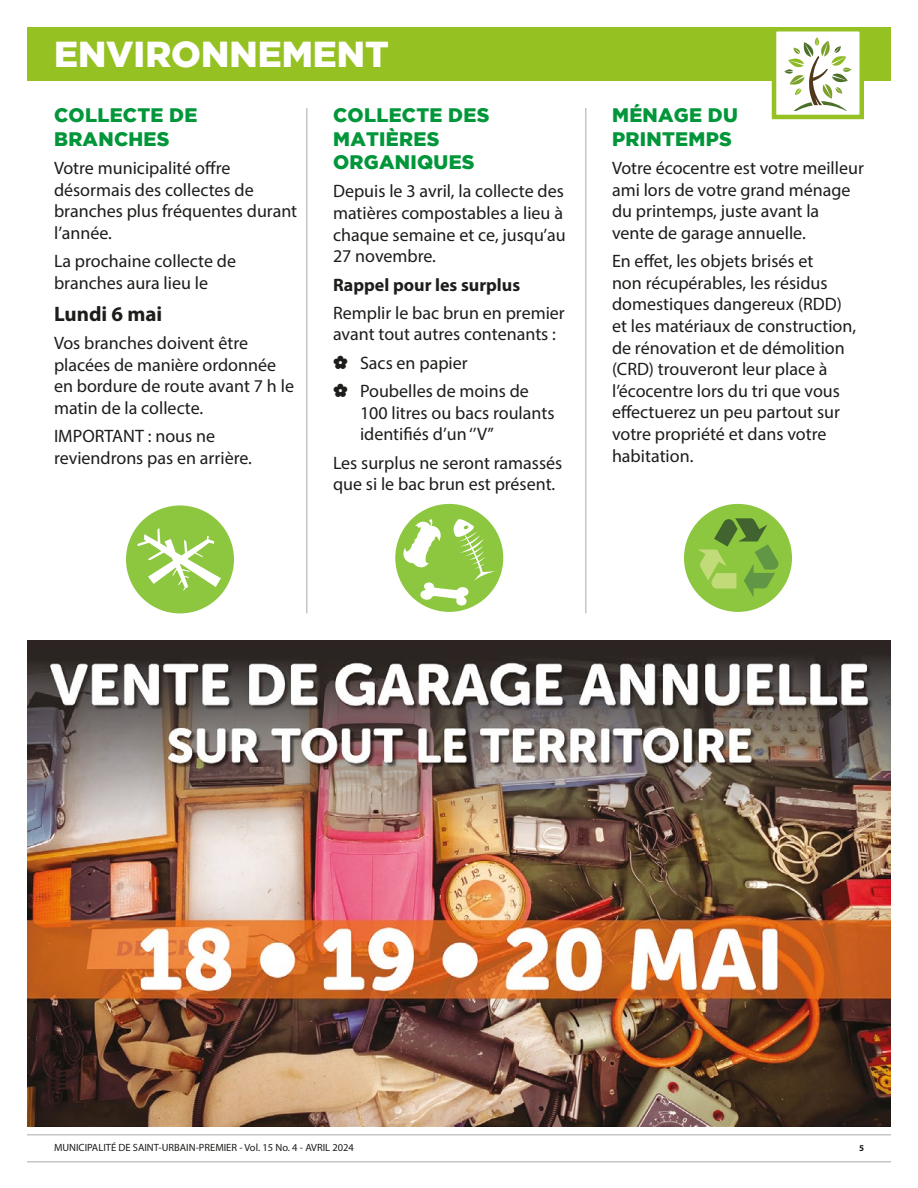
<style>
.page{position:relative;width:918px;height:1188px;background:#fff}
.page>*{position:absolute;margin:0;border:0;box-sizing:border-box;transform-origin:0 0}
.t1{font:900 36px "Gotham";color:#fff}
.t2{font:700 21px "Myriad Pro";color:#1d1d1b}
.t3{font:900 19.5px/23.4px "Gotham";letter-spacing:.015em;color:#009639}
.t4{font:18px/21.6px "Myriad Pro";color:#1d1d1b}
.t5{font:700 18px "Myriad Pro";color:#1d1d1b}
.t6{font:10.5px "Myriad Pro";color:#1d1d1b}
.t7{font:700 9px "Myriad Pro";color:#1d1d1b}
</style>
<div class="page">
<hr style="left:27px;top:1161px;width:864px;height:1px;background:#c6c6c6">
<hr style="left:27px;top:1134px;width:864px;height:2px;background:#c6c6c6">
<div style="left:27px;top:27px;width:864px;height:54px;background:#96c122"></div>
<div style="left:772px;top:27px;width:92px;height:92px;background:#fff;border:4px solid #96c122"></div>
<svg style="left:784px;top:37px;width:67px;height:73px"></svg>
<img style="left:27px;top:641px;width:864px;height:486px">
<svg style="left:126px;top:505px;width:108px;height:108px"></svg>
<svg style="left:395px;top:504px;width:108px;height:108px"></svg>
<svg style="left:684px;top:504px;width:108px;height:108px"></svg>
<hr style="left:306px;top:108px;width:2px;height:505px;background:#c6c6c6">
<hr style="left:585px;top:108px;width:1px;height:505px;background:#c6c6c6">
<h1 class="t1" style="left:54px;top:34px;width:337px">ENVIRONNEMENT</h1>
<p class="t3" style="left:54px;top:103px;width:145px">COLLECTE DE<br>BRANCHES</p>
<p class="t4" style="left:54px;top:157px;width:245px">Votre municipalité offre désormais des collectes de branches plus fréquentes durant l’année.</p>
<p class="t4" style="left:54px;top:250px;width:184px">La prochaine collecte de branches aura lieu le</p>
<p class="t2" style="left:54px;top:300px;width:110px">Lundi 6 mai</p>
<p class="t4" style="left:54px;top:332px;width:242px">Vos branches doivent être placées de manière ordonnée en bordure de route avant 7 h le matin de la collecte.</p>
<p class="t4" style="left:54px;top:425px;width:200px">IMPORTANT : nous ne reviendrons pas en arrière.</p>
<p class="t3" style="left:333px;top:103px;width:158px">COLLECTE DES<br>MATIÈRES<br>ORGANIQUES</p>
<p class="t4" style="left:333px;top:180px;width:234px">Depuis le 3 avril, la collecte des matières compostables a lieu à chaque semaine et ce, jusqu’au<br>27 novembre.</p>
<p class="t5" style="left:333px;top:273px;width:189px">Rappel pour les surplus</p>
<p class="t4" style="left:333px;top:302px;width:233px">Remplir le bac brun en premier avant tout autres contenants :</p>
<p class="t4" style="left:333px;top:348px;width:197px;line-height:28.3px">✿ Sacs en papier<br>✿ Poubelles de moins de</p>
<p class="t4" style="left:360px;top:402px;width:196px">100 litres ou bacs roulants identifiés d’un ‘’V’’</p>
<p class="t4" style="left:333px;top:452px;width:231px">Les surplus ne seront ramassés que si le bac brun est présent.</p>
<p class="t3" style="left:612px;top:103px;width:127px">MÉNAGE DU<br>PRINTEMPS</p>
<p class="t4" style="left:612px;top:157px;width:253px">Votre écocentre est votre meilleur ami lors de votre grand ménage du printemps, juste avant la vente de garage annuelle.</p>
<p class="t4" style="left:612px;top:250px;width:246px">En effet, les objets brisés et<br>non récupérables, les résidus domestiques dangereux (RDD) et les matériaux de construction, de rénovation et de démolition (CRD) trouveront leur place à l’écocentre lors du tri que vous effectuerez un peu partout sur votre propriété et dans votre habitation.</p>
<p class="t6" style="left:54px;top:1141px;width:301px">MUNICIPALITÉ DE SAINT-URBAIN-PREMIER - Vol. 15 No. 4 - AVRIL 2024</p>
<p class="t7" style="left:859px;top:1142px;width:6px">5</p>
</div>
